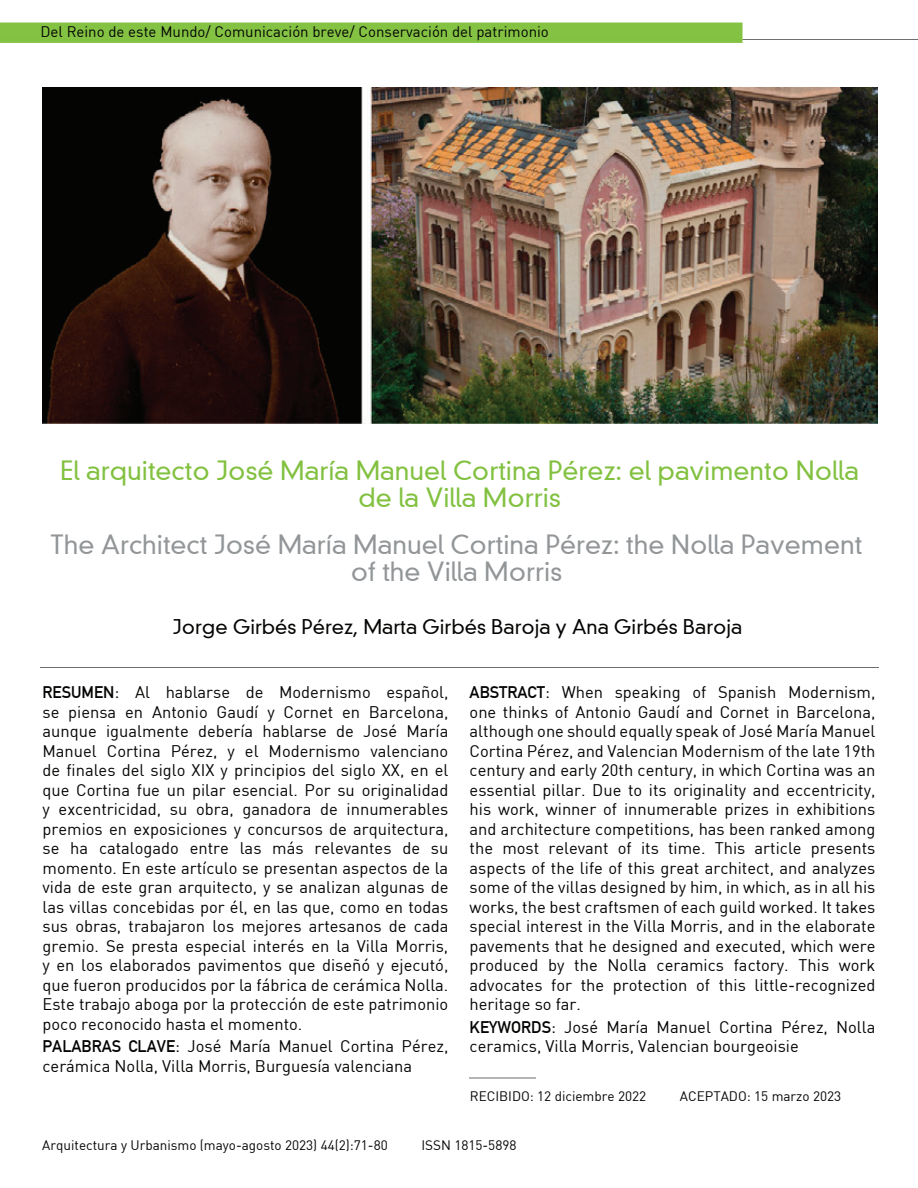
<style>
.page{position:relative;width:918px;height:1188px;background:#fff}
.page>*{position:absolute;margin:0;border:0;box-sizing:border-box;transform-origin:0 0}
.t1{font:300 25.5px/27px "DIN Neuzeit Grotesk";color:#939698;text-align:center}
.t2{font:300 25.5px/27px "DIN Neuzeit Grotesk";color:#82c140;text-align:center}
.t3{font:300 19.5px "DIN Neuzeit Grotesk";color:#040503}
.t4{font:16.5px/19.5px "DIN";color:#040503;text-align:justify}
.t5{font:15px "DIN";color:#040503}
.t6{font:13.5px "DIN";color:#040503}
.s1{font-family:"DIN Mittelschrift"}
</style>
<div class="page">
<hr style="left:742px;top:40px;width:176px;height:1px;background:#6f6f72">
<img style="left:43px;top:88px;width:835px;height:336px">
<hr style="left:40px;top:668px;width:839px;height:1px;background:#6f6f72">
<hr style="left:470px;top:1077px;width:66px;height:2px;background:#b4b5b5">
<svg style="left:0;top:22px;width:742px;height:21px"></svg>
<hr style="left:0;top:40px;width:742px;height:1px;background:#82c042">
<p class="t5" style="left:40px;top:22px;width:510px">Del Reino de este Mundo/ Comunicación breve/ Conservación del patrimonio</p>
<h1 class="t2" style="left:60px;top:458px;width:800px">El arquitecto José María Manuel Cortina Pérez: el pavimento Nolla de la Villa Morris</h1>
<h1 class="t1" style="left:51px;top:531px;width:813px">The Architect José María Manuel Cortina Pérez: the Nolla Pavement of the Villa Morris</h1>
<p class="t3" style="left:173px;top:615px;width:571px">Jorge Girbés Pérez, Marta Girbés Baroja y Ana Girbés Baroja</p>
<p class="t4" style="left:43px;top:682px;width:407px"><span class="s1">RESUMEN</span>: Al hablarse de Modernismo español, se piensa en Antonio Gaudí y Cornet en Barcelona, aunque igualmente debería hablarse de José María Manuel Cortina Pérez, y el Modernismo valenciano de finales del siglo XIX y principios del siglo XX, en el que Cortina fue un pilar esencial. Por su originalidad y excentricidad, su obra, ganadora de innumerables premios en exposiciones y concursos de arquitectura, se ha catalogado entre las más relevantes de su momento. En este artículo se presentan aspectos de la vida de este gran arquitecto, y se analizan algunas de las villas concebidas por él, en las que, como en todas sus obras, trabajaron los mejores artesanos de cada gremio. Se presta especial interés en la Villa Morris, y en los elaborados pavimentos que diseñó y ejecutó, que fueron producidos por la fábrica de cerámica Nolla.<br>Este trabajo aboga por la protección de este patrimonio poco reconocido hasta el momento.</p>
<p class="t4" style="left:43px;top:1036px;width:407px"><span class="s1">PALABRAS CLAVE</span>: José María Manuel Cortina Pérez, cerámica Nolla, Villa Morris, Burguesía valenciana</p>
<p class="t4" style="left:470px;top:682px;width:407px"><span class="s1">ABSTRACT</span>: When speaking of Spanish Modernism, one thinks of Antonio Gaudí and Cornet in Barcelona, although one should equally speak of José María Manuel Cortina Pérez, and Valencian Modernism of the late 19th century and early 20th century, in which Cortina was an essential pillar. Due to its originality and eccentricity, his work, winner of innumerable prizes in exhibitions and architecture competitions, has been ranked among the most relevant of its time. This article presents aspects of the life of this great architect, and analyzes some of the villas designed by him, in which, as in all his works, the best craftsmen of each guild worked. It takes special interest in the Villa Morris, and in the elaborate pavements that he designed and executed, which were produced by the Nolla ceramics factory. This work advocates for the protection of this little-recognized heritage so far.</p>
<p class="t4" style="left:470px;top:1017px;width:407px"><span class="s1">KEYWORDS</span>: José María Manuel Cortina Pérez, Nolla ceramics, Villa Morris, Valencian bourgeoisie</p>
<p class="t6" style="left:470px;top:1088px;width:178px">RECIBIDO: 12 diciembre 2022</p>
<p class="t6" style="left:680px;top:1088px;width:163px">ACEPTADO: 15 marzo 2023</p>
<p class="t6" style="left:42px;top:1137px;width:347px">Arquitectura y Urbanismo (mayo-agosto 2023) 44(2):71-80</p>
<p class="t6" style="left:421px;top:1137px;width:97px">ISSN 1815-5898</p>
</div>
